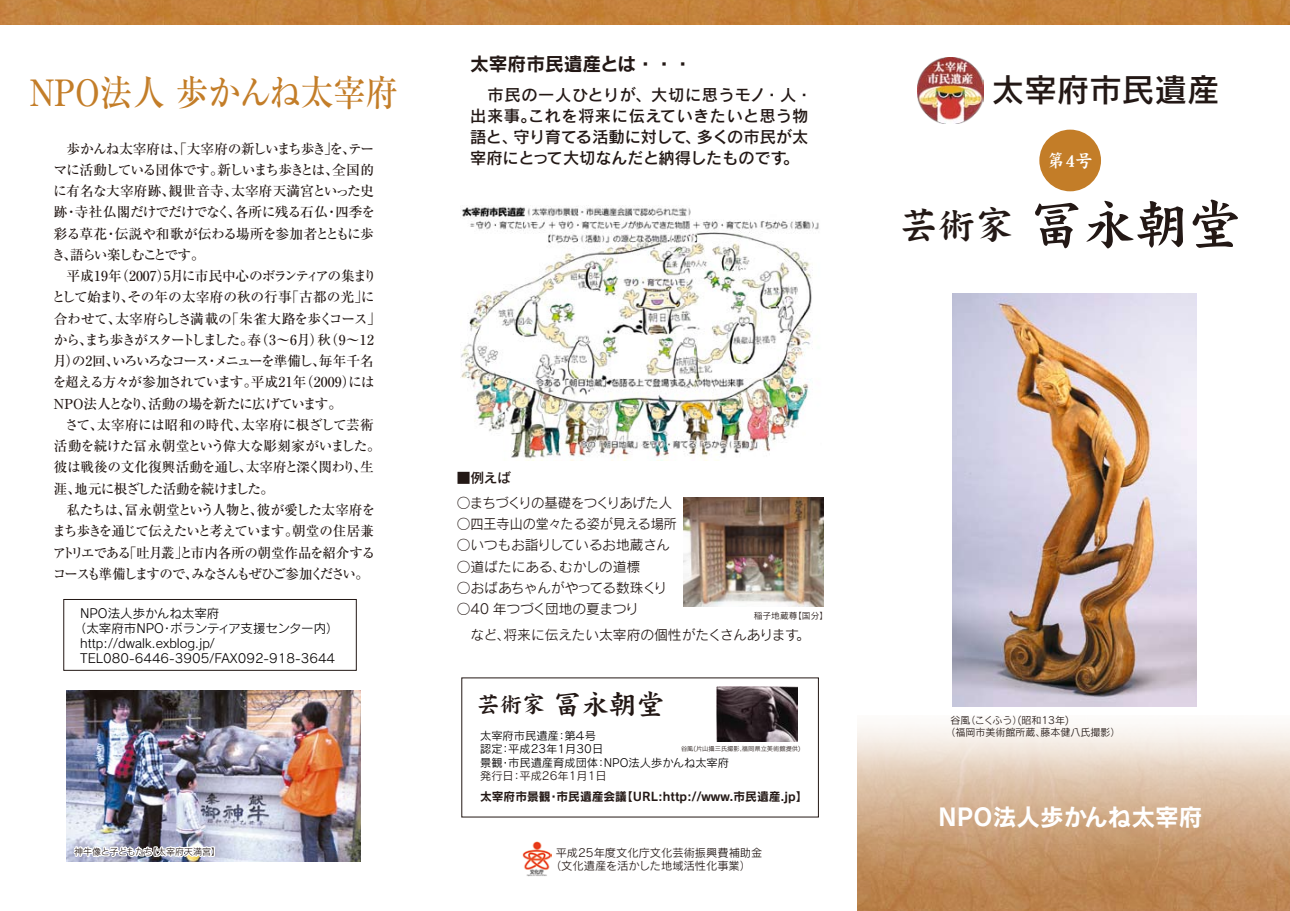
<style>
.page{position:relative;width:1290px;height:911px;background:#fff}
.page>*{position:absolute;margin:0;border:0;box-sizing:border-box;transform-origin:0 0}
.t1{font:52.5px "DF Kai Sho Std W9";color:#231815}
.t2{font:500 36.25px "Ryumin Pr 6";color:#c37d28;scale:.9 1}
.t3{font:32.5px "Rodin Pro DB";color:#231815}
.t4{font:27.5px "DF Kai Sho Std W9";color:#231815}
.t5{font:23.75px "Rodin Pro B";color:#fff}
.t6{font:18.75px "Rodin Pro B";color:#231815}
.t7{font:17.5px "DF Kai Sho Std W9";color:#fff}
.t8{font:16.25px/21.2px "Rodin Pro DB";color:#231815}
.t9{font:500 13.75px/21.2px "Ryumin Pr 6";letter-spacing:-.055em;color:#231815;text-align:justify}
.t10{font:500 13.75px/21.2px "Ryumin Pr 6";letter-spacing:-.03em;color:#231815}
.t11{font:13.75px/26.2px "Rodin Pro M";color:#231815}
.t12{font:13.75px "Rodin Pro M";letter-spacing:-.05em;color:#231815}
.t13{font:13.75px "Rodin Pro M";letter-spacing:-.025em;color:#231815}
.t14{font:13.75px "Rodin Pro DB";color:#231815}
.t15{font:12.5px "Rodin Pro M";color:#040000}
.t16{font:11.88px "Rodin Pro B";color:#231815}
.t17{font:11.25px/13.5px "Rodin Pro M";color:#231815}
.t18{font:11.25px/13.5px "Rodin Pro M";color:#040000}
.t19{font:10px/12px "Rodin Pro M";color:#231815}
.t20{font:9px "Rodin Pro M";color:#231815}
.t21{font:8.75px "Rodin Pro M";color:#231815}
.t22{font:6.25px "Rodin Pro M";color:#231815}
.s1{font-size:37.5px}
.s2{font-size:22.5px}
</style>
<div class="page">
<img style="left:0;top:0;width:1290px;height:25px">
<img style="left:857px;top:726px;width:433px;height:185px">
<div style="left:1039px;top:130px;width:62px;height:61px;background:#c37d28;border-radius:50%"></div>
<div style="left:63px;top:599px;width:294px;height:71px;border:1px solid #231815"></div>
<img style="left:67px;top:690px;width:294px;height:171px">
<img style="left:72px;top:825px;width:144px;height:37px">
<img style="left:461px;top:205px;width:358px;height:256px">
<img style="left:952px;top:293px;width:244px;height:413px">
<img style="left:917px;top:58px;width:66px;height:65px">
<img style="left:683px;top:498px;width:140px;height:109px">
<img style="left:717px;top:687px;width:81px;height:54px">
<img style="left:522px;top:842px;width:30px;height:34px">
<h2 class="t2" style="left:30px;top:64px;width:411px">NPO法人 歩かんね太宰府</h2>
<p class="t9" style="left:52px;top:137px;width:325px;text-indent:15px">歩かんね太宰府は、「大宰府の新しいまち歩き」を、テーマに活動している団体です。新しいまち歩きとは、全国的に有名な大宰府跡、観世音寺、太宰府天満宮といった史跡・寺社仏閣だけでだけでなく、各所に残る石仏・四季を彩る草花・伝説や和歌が伝わる場所を参加者とともに歩き、語らい楽しむことです。</p>
<p class="t9" style="left:52px;top:265px;width:330px;text-align:left;text-indent:15px">平成19年（2007）5月に市民中心のボランティアの集まりとして始まり、その年の太宰府の秋の行事｢古都の光｣に合わせて、太宰府らしさ満載の「朱雀大路を歩くコース」から、まち歩きがスタートしました。春（3～6月）秋（9～12月）の2回、いろいろなコース・メニューを準備し、毎年千名を超える方々が参加されています。平成21年（2009）には<br>NPO法人となり、活動の場を新たに広げています。</p>
<p class="t10" style="left:54px;top:413px;width:328px;text-indent:11px">さて、太宰府には昭和の時代、太宰府に根ざして芸術活動を続けた冨永朝堂という偉大な彫刻家がいました。彼は戦後の文化復興活動を通し、太宰府と深く関わり、生涯、地元に根ざした活動を続けました。</p>
<p class="t9" style="left:52px;top:498px;width:324px;text-indent:14px">私たちは、冨永朝堂という人物と、彼が愛した太宰府をまち歩きを通じて伝えたいと考えています。朝堂の住居兼アトリエである｢吐月叢｣と市内各所の朝堂作品を紹介するコースも準備しますので、みなさんもぜひご参加ください。</p>
<p class="t15" style="left:80px;top:605px;width:141px">NPO法人歩かんね太宰府</p>
<p class="t15" style="left:74px;top:620px;width:266px">（太宰府市NPO・ボランティア支援センター内）</p>
<p class="t15" style="left:80px;top:635px;width:136px">http://dwalk.exblog.jp/</p>
<p class="t15" style="left:80px;top:650px;width:257px">TEL080-6446-3905/FAX092-918-3644</p>
<p class="t20" style="left:74px;top:845px;width:147px">神牛像と子どもたち【太宰府天満宮】</p>
<h3 class="t6" style="left:470px;top:51px;width:224px">太宰府市民遺産とは・・・</h3>
<p class="t8" style="left:470px;top:83px;width:344px;text-indent:18px">市民の一人ひとりが、大切に思うモノ・人・出来事。これを将来に伝えていきたいと思う物語と、守り育てる活動に対して、多くの市民が太宰府にとって大切なんだと納得したものです。</p>
<h3 class="t3" style="left:992px;top:68px;width:229px">太宰府市民遺産</h3>
<p class="t7" style="left:1047px;top:151px;width:47px">第4号</p>
<h1 class="t1" style="left:900px;top:196px;width:341px"><span class="s1">芸術家</span> 冨永朝堂</h1>
<p class="t14" style="left:457px;top:468px;width:56px">■例えば</p>
<p class="t12" style="left:457px;top:494px;width:217px">○まちづくりの基礎をつくりあげた人</p>
<p class="t11" style="left:457px;top:510px;width:222px">○四王寺山の堂々たる姿が見える場所</p>
<p class="t11" style="left:457px;top:531px;width:215px">○いつもお詣りしているお地蔵さん</p>
<p class="t11" style="left:457px;top:553px;width:185px">○道ばたにある、むかしの道標</p>
<p class="t13" style="left:457px;top:579px;width:212px">○おばあちゃんがやってる数珠くり</p>
<p class="t11" style="left:470px;top:595px;width:341px;text-indent:-14px">○40 年つづく団地の夏まつり<br>など、将来に伝えたい太宰府の個性がたくさんあります。</p>
<p class="t21" style="left:754px;top:609px;width:76px">稲子地蔵尊【国分】</p>
<h3 class="t4" style="left:477px;top:689px;width:188px"><span class="s2">芸術家</span> 冨永朝堂</h3>
<p class="t18" style="left:480px;top:728px;width:251px">太宰府市民遺産：第４号<br>認定：平成23年1月30日<br>景観・市民遺産育成団体：NPO法人歩かんね太宰府</p>
<p class="t17" style="left:480px;top:769px;width:128px">発行日：平成26年1月1日</p>
<p class="t22" style="left:681px;top:744px;width:121px">谷風(片山攝三氏撮影,福岡県立美術館提供)</p>
<p class="t16" style="left:480px;top:788px;width:329px">太宰府市景観・市民遺産会議【URL:http://www.市民遺産.jp】</p>
<p class="t17" style="left:550px;top:845px;width:214px;text-indent:6px">平成25年度文化庁文化芸術振興費補助金（文化遺産を活かした地域活性化事業）</p>
<p class="t19" style="left:945px;top:713px;width:176px;text-indent:5px">谷風（こくふう）(昭和13年)<br>（福岡市美術館所蔵、藤本健八氏撮影）</p>
<h3 class="t5" style="left:938px;top:801px;width:266px">NPO法人歩かんね太宰府</h3>
</div>
